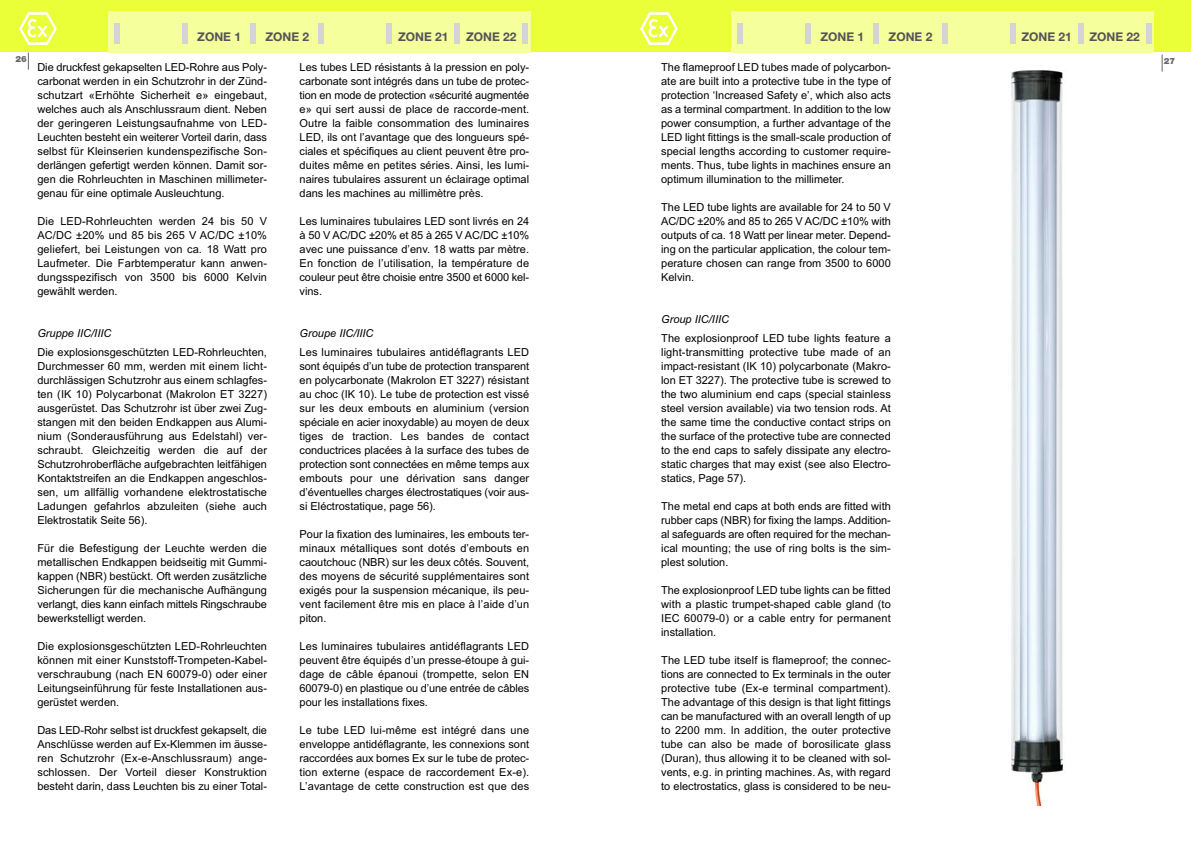
<style>
.page{position:relative;width:1191px;height:842px;background:#fff}
.page>*{position:absolute;margin:0;border:0;box-sizing:border-box;transform-origin:0 0}
.t1{font:700 12px "Helvetica Neue";color:#545357}
.t2{font:11px/14px "Arial";color:#000;text-align:justify}
.t3{font:italic 11px "Arial";color:#000}
.t4{font:900 8.5px "Helvetica Neue";color:#666}
</style>
<div class="page">
<svg style="left:28px;top:53px;width:1px;height:17px"></svg>
<div style="left:0;top:0;width:1191px;height:52px;background:#ebff39"></div>
<div style="left:108px;top:11px;width:422px;height:42px;background:#f5ff9c"></div>
<svg style="left:114px;top:23px;width:6px;height:3px"></svg>
<svg style="left:182px;top:23px;width:6px;height:3px"></svg>
<svg style="left:250px;top:23px;width:6px;height:3px"></svg>
<svg style="left:318px;top:23px;width:6px;height:3px"></svg>
<svg style="left:386px;top:23px;width:6px;height:3px"></svg>
<svg style="left:454px;top:23px;width:6px;height:3px"></svg>
<svg style="left:522px;top:23px;width:6px;height:3px"></svg>
<div style="left:114px;top:26px;width:6px;height:17px;background:#d4d4d4"></div>
<div style="left:182px;top:26px;width:6px;height:17px;background:#d4d4d4"></div>
<div style="left:250px;top:26px;width:6px;height:17px;background:#d4d4d4"></div>
<div style="left:318px;top:26px;width:6px;height:17px;background:#d4d4d4"></div>
<div style="left:386px;top:26px;width:6px;height:17px;background:#d4d4d4"></div>
<div style="left:454px;top:26px;width:6px;height:17px;background:#d4d4d4"></div>
<div style="left:522px;top:26px;width:6px;height:17px;background:#d4d4d4"></div>
<svg style="left:1162px;top:55px;width:1px;height:17px"></svg>
<div style="left:731px;top:11px;width:423px;height:42px;background:#f5ff9c"></div>
<svg style="left:737px;top:23px;width:6px;height:3px"></svg>
<svg style="left:805px;top:23px;width:6px;height:3px"></svg>
<svg style="left:873px;top:23px;width:6px;height:3px"></svg>
<svg style="left:942px;top:23px;width:5px;height:3px"></svg>
<svg style="left:1010px;top:23px;width:5px;height:3px"></svg>
<svg style="left:1078px;top:23px;width:5px;height:3px"></svg>
<svg style="left:1146px;top:23px;width:5px;height:3px"></svg>
<div style="left:737px;top:26px;width:6px;height:17px;background:#d4d4d4"></div>
<div style="left:805px;top:26px;width:6px;height:17px;background:#d4d4d4"></div>
<div style="left:873px;top:26px;width:6px;height:17px;background:#d4d4d4"></div>
<div style="left:941px;top:26px;width:6px;height:17px;background:#d4d4d4"></div>
<div style="left:1009px;top:26px;width:6px;height:17px;background:#d4d4d4"></div>
<div style="left:1077px;top:26px;width:6px;height:17px;background:#d4d4d4"></div>
<div style="left:1145px;top:26px;width:6px;height:17px;background:#d4d4d4"></div>
<svg style="left:640px;top:12px;width:38px;height:33px"></svg>
<svg style="left:19px;top:12px;width:38px;height:33px"></svg>
<img style="left:1011px;top:70px;width:53px;height:735px">
<p class="t4" style="left:16px;top:56px;width:13px">26</p>
<p class="t1" style="left:197px;top:32px;width:45px">ZONE 1</p>
<p class="t1" style="left:265px;top:32px;width:45px">ZONE 2</p>
<p class="t1" style="left:398px;top:32px;width:52px">ZONE 21</p>
<p class="t1" style="left:466px;top:32px;width:52px">ZONE 22</p>
<p class="t2" style="left:37px;top:61px;width:231px">Die druckfest gekapselten LED-Rohre aus Poly&shy;carbonat werden in ein Schutzrohr in der Zünd&shy;schutzart «Erhöhte Sicherheit e» eingebaut, welches auch als Anschlussraum dient. Neben der geringeren Leistungsaufnahme von LED-Leuchten besteht ein weiterer Vorteil darin, dass selbst für Kleinserien kundenspezifische Son&shy;derlängen gefertigt werden können. Damit sor&shy;gen die Rohrleuchten in Maschinen millimeter&shy;genau für eine optimale Ausleuchtung.</p>
<p class="t2" style="left:37px;top:215px;width:231px">Die LED-Rohrleuchten werden 24 bis 50 V AC/DC ±20% und 85 bis 265 V AC/DC ±10% geliefert, bei Leistungen von ca. 18 Watt pro Laufmeter. Die Farbtemperatur kann anwen&shy;dungsspezifisch von 3500 bis 6000 Kelvin gewählt werden.</p>
<p class="t3" style="left:37px;top:329px;width:75px">Gruppe IIC/IIIC</p>
<p class="t2" style="left:37px;top:346px;width:231px">Die explosionsgeschützten LED-Rohrleuchten, Durchmesser 60 mm, werden mit einem licht&shy;durchlässigen Schutzrohr aus einem schlagfes&shy;ten (IK 10) Polycarbonat (Makrolon ET 3227) ausgerüstet. Das Schutzrohr ist über zwei Zug&shy;stangen mit den beiden Endkappen aus Alumi&shy;nium (Sonderausführung aus Edelstahl) ver&shy;schraubt. Gleichzeitig werden die auf der Schutzrohroberfläche aufgebrachten leitfähigen Kontaktstreifen an die Endkappen angeschlos&shy;sen, um allfällig vorhandene elektrostatische Ladungen gefahrlos abzuleiten (siehe auch Elektrostatik Seite 56).</p>
<p class="t2" style="left:37px;top:542px;width:231px">Für die Befestigung der Leuchte werden die metallischen Endkappen beidseitig mit Gummi&shy;kappen (NBR) bestückt. Oft werden zusätzliche Sicherungen für die mechanische Aufhängung verlangt, dies kann einfach mittels Ringschraube bewerkstelligt werden.</p>
<p class="t2" style="left:37px;top:640px;width:231px">Die explosionsgeschützten LED-Rohrleuchten können mit einer Kunststoff-Trompeten-Kabel&shy;verschraubung (nach EN 60079-0) oder einer Leitungseinführung für feste Installationen aus&shy;gerüstet werden.</p>
<p class="t2" style="left:37px;top:724px;width:231px">Das LED-Rohr selbst ist druckfest gekapselt, die Anschlüsse werden auf Ex-Klemmen im äusse&shy;ren Schutzrohr (Ex-e-Anschlussraum) ange&shy;schlossen. Der Vorteil dieser Konstruktion besteht darin, dass Leuchten bis zu einer Total-</p>
<p class="t2" style="left:299px;top:61px;width:231px">Les tubes LED résistants à la pression en poly&shy;carbonate sont intégrés dans un tube de protec&shy;tion en mode de protection «sécurité augmentée e» qui sert aussi de place de raccorde-ment.<br>Outre la faible consommation des luminaires LED, ils ont l’avantage que des longueurs spé&shy;ciales et spécifiques au client peuvent être pro&shy;duites même en petites séries. Ainsi, les lumi&shy;naires tubulaires assurent un éclairage optimal dans les machines au millimètre près.</p>
<p class="t2" style="left:299px;top:215px;width:231px">Les luminaires tubulaires LED sont livrés en 24 à 50 V AC/DC ±20% et 85 à 265 V AC/DC ±10% avec une puissance d’env. 18 watts par mètre.<br>En fonction de l’utilisation, la température de couleur peut être choisie entre 3500 et 6000 kel&shy;vins.</p>
<p class="t3" style="left:299px;top:329px;width:75px">Groupe IIC/IIIC</p>
<p class="t2" style="left:299px;top:346px;width:231px">Les luminaires tubulaires antidéflagrants LED sont équipés d’un tube de protection transparent en polycarbonate (Makrolon ET 3227) résistant au choc (IK 10). Le tube de protection est vissé sur les deux embouts en aluminium (version spéciale en acier inoxydable) au moyen de deux tiges de traction. Les bandes de contact conductrices placées à la surface des tubes de protection sont connectées en même temps aux embouts pour une dérivation sans danger d’éventuelles charges électrostatiques (voir aus&shy;si Eléctrostatique, page 56).</p>
<p class="t2" style="left:299px;top:528px;width:231px">Pour la fixation des luminaires, les embouts ter&shy;minaux métalliques sont dotés d’embouts en caoutchouc (NBR) sur les deux côtés. Souvent, des moyens de sécurité supplémentaires sont exigés pour la suspension mécanique, ils peu&shy;vent facilement être mis en place à l’aide d’un piton.</p>
<p class="t2" style="left:299px;top:640px;width:231px">Les luminaires tubulaires antidéflagrants LED peuvent être équipés d’un presse-étoupe à gui&shy;dage de câble épanoui (trompette, selon EN 60079-0) en plastique ou d’une entrée de câbles pour les installations fixes.</p>
<p class="t2" style="left:299px;top:724px;width:231px">Le tube LED lui-même est intégré dans une enveloppe antidéflagrante, les connexions sont raccordées aux bornes Ex sur le tube de protec&shy;tion externe (espace de raccordement Ex-e).<br>L’avantage de cette construction est que des</p>
<p class="t1" style="left:820px;top:32px;width:45px">ZONE 1</p>
<p class="t1" style="left:888px;top:32px;width:45px">ZONE 2</p>
<p class="t1" style="left:1021px;top:32px;width:52px">ZONE 21</p>
<p class="t1" style="left:1089px;top:32px;width:52px">ZONE 22</p>
<p class="t2" style="left:661px;top:61px;width:231px">The flameproof LED tubes made of polycarbon&shy;ate are built into a protective tube in the type of protection ‘Increased Safety e’, which also acts as a terminal compartment. In addition to the low power consumption, a further advantage of the LED light fittings is the small-scale production of special lengths according to customer require&shy;ments. Thus, tube lights in machines ensure an optimum illumination to the millimeter.</p>
<p class="t2" style="left:661px;top:201px;width:231px">The LED tube lights are available for 24 to 50 V AC/DC ±20% and 85 to 265 V AC/DC ±10% with outputs of ca. 18 Watt per linear meter. Depend&shy;ing on the particular application, the colour tem&shy;perature chosen can range from 3500 to 6000<br>Kelvin.</p>
<p class="t3" style="left:661px;top:315px;width:69px">Group IIC/IIIC</p>
<p class="t2" style="left:661px;top:332px;width:231px">The explosionproof LED tube lights feature a light-transmitting protective tube made of an impact-resistant (IK 10) polycarbonate (Makro - lon ET 3227). The protective tube is screwed to the two aluminium end caps (special stainless steel version available) via two tension rods. At the same time the conductive contact strips on the surface of the protective tube are connected to the end caps to safely dissipate any electro&shy;static charges that may exist (see also Electro&shy;statics, Page 57).</p>
<p class="t2" style="left:661px;top:500px;width:231px">The metal end caps at both ends are fitted with rubber caps (NBR) for fixing the lamps. Addition&shy;al safeguards are often required for the mechan&shy;ical mounting; the use of ring bolts is the sim&shy;plest solution.</p>
<p class="t2" style="left:661px;top:584px;width:231px">The explosionproof LED tube lights can be fitted with a plastic trumpet-shaped cable gland (to IEC 60079-0) or a cable entry for permanent installation.</p>
<p class="t2" style="left:661px;top:654px;width:231px">The LED tube itself is flameproof; the connec&shy;tions are connected to Ex terminals in the outer protective tube (Ex-e terminal compartment).<br>The advantage of this design is that light fittings can be manufactured with an overall length of up to 2200 mm. In addition, the outer protective tube can also be made of borosilicate glass (Duran), thus allowing it to be cleaned with sol&shy;vents, e.g. in printing machines. As, with regard to electrostatics, glass is considered to be neu-</p>
<p class="t4" style="left:1164px;top:58px;width:13px">27</p>
</div>
